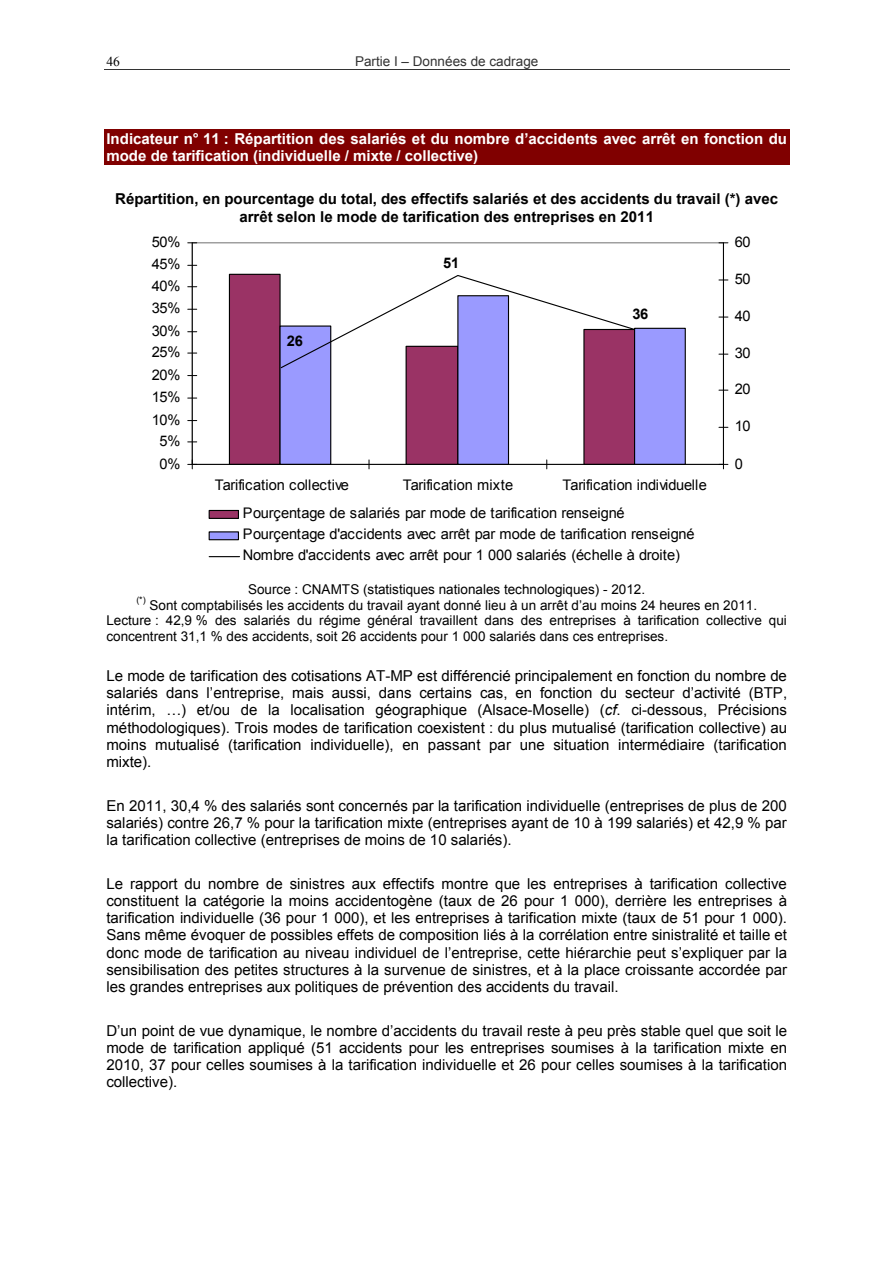
<style>
.page{position:relative;width:893px;height:1263px;background:#fff}
.page>*{position:absolute;margin:0;border:0;box-sizing:border-box;transform-origin:0 0}
.t1{font:15px/17.2px "Arial";color:#000;text-align:justify}
.t2{font:700 15px/17.2px "Arial";color:#000;text-align:center}
.t3{font:700 15px/17.2px "Arial";color:#fff}
.t4{font:14.55px/20.9px "Arial";letter-spacing:-.015em;color:#000}
.t5{font:14.55px "Arial";letter-spacing:.005em;color:#000}
.t6{font:700 14.55px "Arial";color:#000}
.t7{font:13.5px/15.6px "Arial";color:#000}
.t8{font:13.5px "Arial";color:#333}
.t9{font:13.5px "Times New Roman";color:#000}
.t10{font:9px "Arial";color:#000}
.s1{font-style:italic}
</style>
<div class="page">
<hr style="left:104px;top:69px;width:685px;height:1px;background:#333">
<div style="left:104px;top:130px;width:685px;height:17px;background:#800000"></div>
<div style="left:104px;top:147px;width:685px;height:17px;background:#800000"></div>
<div style="left:229px;top:274px;width:51px;height:190px;background:#9a3365"></div>
<div style="left:229px;top:274px;width:51px;height:190px;border:1px solid #000"></div>
<div style="left:406px;top:346px;width:52px;height:118px;background:#9a3365"></div>
<div style="left:405px;top:346px;width:53px;height:118px;border:1px solid #000"></div>
<div style="left:584px;top:329px;width:50px;height:135px;background:#9a3365"></div>
<div style="left:280px;top:326px;width:51px;height:138px;background:#9a9aff"></div>
<div style="left:279px;top:326px;width:52px;height:138px;border:1px solid #000"></div>
<div style="left:458px;top:296px;width:50px;height:168px;background:#9a9aff"></div>
<div style="left:457px;top:295px;width:52px;height:169px;border:1px solid #000"></div>
<div style="left:634px;top:328px;width:51px;height:136px;background:#9a9aff"></div>
<div style="left:634px;top:328px;width:51px;height:136px;border:1px solid #000"></div>
<hr style="left:192px;top:243px;width:1px;height:221px;background:#000">
<hr style="left:192px;top:464px;width:531px;height:1px;background:#000">
<svg style="left:188px;top:460px;width:9px;height:9px"></svg>
<hr style="left:723px;top:243px;width:1px;height:221px;background:#000">
<svg style="left:719px;top:460px;width:9px;height:9px"></svg>
<svg style="left:280px;top:274px;width:356px;height:95px"></svg>
<div style="left:209px;top:510px;width:30px;height:9px;background:#9a3365;border:1px solid #000"></div>
<div style="left:209px;top:531px;width:30px;height:9px;background:#9a9aff;border:1px solid #000"></div>
<hr style="left:209px;top:556px;width:30px;height:1px;background:#000">
<p class="t9" style="left:106px;top:53px;width:15px">46</p>
<p class="t8" style="left:355px;top:53px;width:185px">Partie I – Données de cadrage</p>
<p class="t3" style="left:106px;top:130px;width:682px">Indicateur n° 11 : Répartition des salariés et du nombre d’accidents avec arrêt en fonction du mode de tarification (individuelle / mixte / collective)</p>
<p class="t2" style="left:115px;top:191px;width:664px">Répartition, en pourcentage du total, des effectifs salariés et des accidents du travail (*) avec arrêt selon le mode de tarification des entreprises en 2011</p>
<p class="t4" style="left:152px;top:231px;width:30px">50%</p>
<p class="t4" style="left:152px;top:254px;width:30px">45%</p>
<p class="t4" style="left:152px;top:275px;width:30px">40%</p>
<p class="t4" style="left:152px;top:298px;width:30px">35%</p>
<p class="t4" style="left:152px;top:320px;width:30px">30%</p>
<p class="t4" style="left:152px;top:342px;width:30px">25%</p>
<p class="t4" style="left:152px;top:364px;width:30px">20%</p>
<p class="t4" style="left:152px;top:387px;width:30px">15%</p>
<p class="t4" style="left:152px;top:409px;width:30px">10%</p>
<p class="t4" style="left:160px;top:431px;width:22px">5%</p>
<p class="t4" style="left:160px;top:453px;width:22px">0%</p>
<p class="t6" style="left:287px;top:333px;width:17px">26</p>
<p class="t6" style="left:443px;top:255px;width:17px">51</p>
<p class="t6" style="left:632px;top:306px;width:17px">36</p>
<p class="t5" style="left:215px;top:477px;width:136px">Tarification collective</p>
<p class="t5" style="left:403px;top:477px;width:112px">Tarification mixte</p>
<p class="t4" style="left:562px;top:474px;width:146px">Tarification individuelle</p>
<p class="t4" style="left:734px;top:231px;width:17px">60</p>
<p class="t4" style="left:734px;top:269px;width:17px">50</p>
<p class="t4" style="left:734px;top:306px;width:17px">40</p>
<p class="t4" style="left:734px;top:343px;width:17px">30</p>
<p class="t4" style="left:734px;top:379px;width:17px">20</p>
<p class="t4" style="left:734px;top:416px;width:17px">10</p>
<p class="t4" style="left:734px;top:453px;width:10px">0</p>
<p class="t4" style="left:243px;top:502px;width:453px">Pourçentage de salariés par mode de tarification renseigné<br>Pourçentage d'accidents avec arrêt par mode de tarification renseigné<br>Nombre d'accidents avec arrêt pour 1 000 salariés (échelle à droite)</p>
<p class="t7" style="left:248px;top:582px;width:398px">Source : CNAMTS (statistiques nationales technologiques) - 2012.</p>
<p class="t10" style="left:136px;top:595px;width:11px">(*)</p>
<p class="t7" style="left:106px;top:597px;width:682px;text-indent:43px">Sont comptabilisés les accidents du travail ayant donné lieu à un arrêt d’au moins 24 heures en 2011.<br>Lecture : 42,9 % des salariés du régime général travaillent dans des entreprises à tarification collective qui concentrent 31,1 % des accidents, soit 26 accidents pour 1 000 salariés dans ces entreprises.</p>
<p class="t1" style="left:106px;top:667px;width:682px">Le mode de tarification des cotisations AT-MP est différencié principalement en fonction du nombre de salariés dans l’entreprise, mais aussi, dans certains cas, en fonction du secteur d’activité (BTP, intérim, …) et/ou de la localisation géographique (Alsace-Moselle) (<span class="s1">cf</span>. ci-dessous, Précisions méthodologiques). Trois modes de tarification coexistent : du plus mutualisé (tarification collective) au moins mutualisé (tarification individuelle), en passant par une situation intermédiaire (tarification mixte).</p>
<p class="t1" style="left:106px;top:797px;width:682px">En 2011, 30,4 % des salariés sont concernés par la tarification individuelle (entreprises de plus de 200 salariés) contre 26,7 % pour la tarification mixte (entreprises ayant de 10 à 199 salariés) et 42,9 % par la tarification collective (entreprises de moins de 10 salariés).</p>
<p class="t1" style="left:106px;top:875px;width:682px">Le rapport du nombre de sinistres aux effectifs montre que les entreprises à tarification collective constituent la catégorie la moins accidentogène (taux de 26 pour 1 000), derrière les entreprises à tarification individuelle (36 pour 1 000), et les entreprises à tarification mixte (taux de 51 pour 1 000).<br>Sans même évoquer de possibles effets de composition liés à la corrélation entre sinistralité et taille et donc mode de tarification au niveau individuel de l’entreprise, cette hiérarchie peut s’expliquer par la sensibilisation des petites structures à la survenue de sinistres, et à la place croissante accordée par les grandes entreprises aux politiques de prévention des accidents du travail.</p>
<p class="t1" style="left:106px;top:1022px;width:682px">D’un point de vue dynamique, le nombre d’accidents du travail reste à peu près stable quel que soit le mode de tarification appliqué (51 accidents pour les entreprises soumises à la tarification mixte en 2010, 37 pour celles soumises à la tarification individuelle et 26 pour celles soumises à la tarification collective).</p>
</div>
